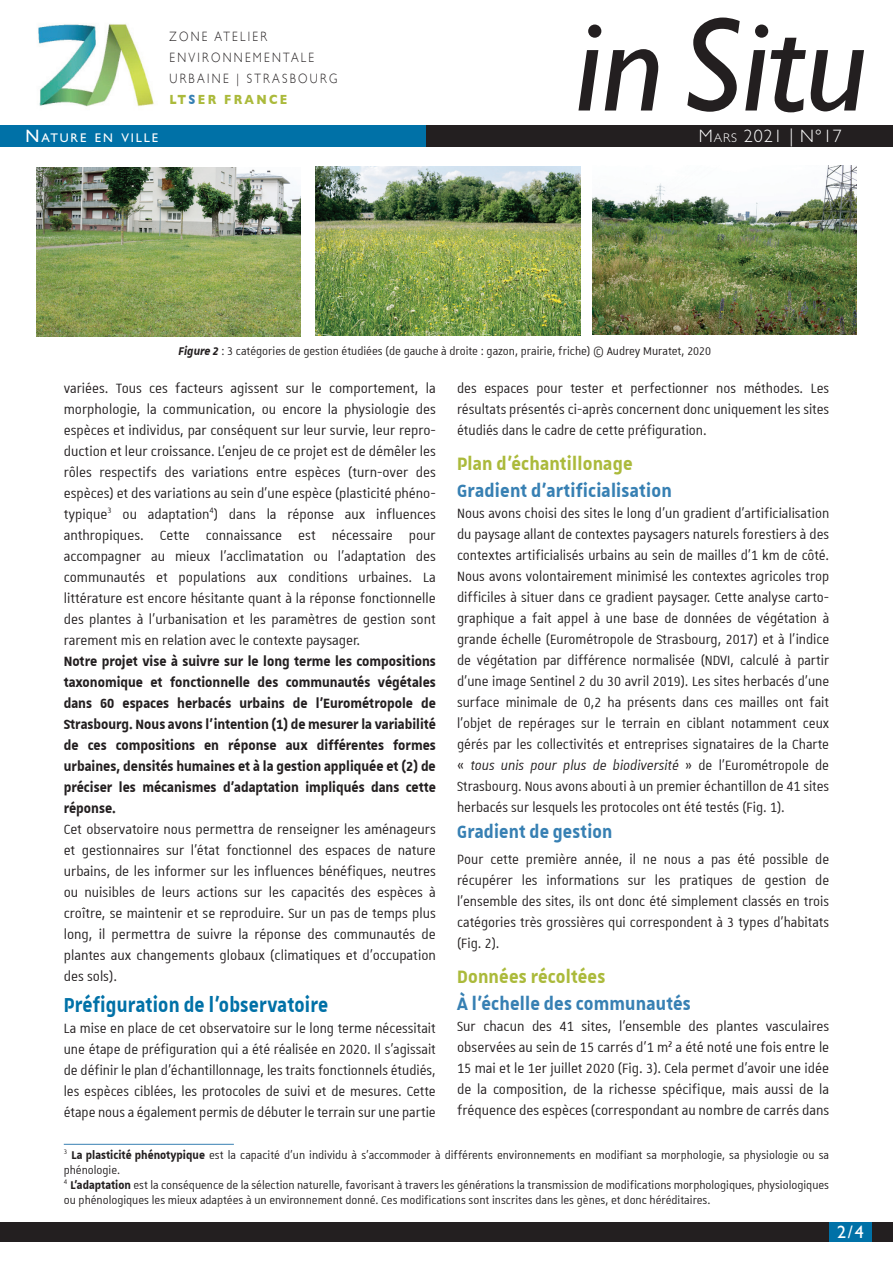
<style>
.page{position:relative;width:893px;height:1263px;background:#fff}
.page>*{position:absolute;margin:0;border:0;box-sizing:border-box;transform-origin:0 0}
.t1{font:italic 134.55px "Gill Sans Std";color:#231f20}
.t2{font:700 27px "Unistra A";letter-spacing:.01em;color:#0071a7;scale:.84 1}
.t3{font:700 24px "Unistra A";letter-spacing:.01em;color:#3780b3;scale:.9 1}
.t4{font:700 24px "Unistra A";letter-spacing:.01em;color:#abba3b;scale:.9 1}
.t5{font:700 24px "Unistra A";letter-spacing:.01em;color:#3780b3;scale:.88 1}
.t6{font:18px/21px "Unistra A";color:#231f20;text-align:justify;scale:.88 1}
.t7{font:18px/21px "Unistra A";color:#231f20;text-align:justify;scale:.89 1}
.t8{font:18px/21px "Unistra A";color:#231f20;text-align:justify;scale:.9 1}
.t9{font:700 18px/21px "Unistra A";color:#231f20;text-align:justify;scale:.9 1}
.t10{font:300 18px "Gill Sans Std";letter-spacing:.05em;color:#fff}
.t11{font:18px "Gill Sans Std";color:#fff}
.t12{font:15px/15px "Unistra A";color:#231f20;scale:.9 1}
.t13{font:300 13.5px/21px "Gill Sans";letter-spacing:.2em;color:#231f20;scale:.85 1}
.t14{font:12.6px "Gill Sans Std";letter-spacing:.145em;color:#fff}
.s1{font-style:inherit}
.s2{font-weight:700;color:#abba3b}
.s3{font-weight:700;color:#3780b3}
.s4{font-size:18px}
.s5{font-size:12.6px}
.s6{font-weight:700;font-style:italic}
.s7{font-style:italic}
.s8{font-weight:700}
</style>
<div class="page">
<img style="left:38px;top:24px;width:116px;height:83px">
<div style="left:0;top:1222px;width:893px;height:20px;background:#231f20"></div>
<div style="left:829px;top:1222px;width:43px;height:20px;background:#0071a7"></div>
<div style="left:0;top:125px;width:893px;height:21px;background:#231f20"></div>
<div style="left:0;top:125px;width:425px;height:21px;background:#0071a7"></div>
<img style="left:592px;top:165px;width:265px;height:169px">
<img style="left:36px;top:167px;width:265px;height:170px">
<img style="left:316px;top:166px;width:264px;height:170px">
<hr style="left:64px;top:1144px;width:170px;height:1px;background:#3780b3">
<p class="t13" style="left:169px;top:26px;width:199px">ZONE ATELIER<br>ENVIRONNEMENTALE<br>URBAINE <span class="s1">| STRASBOURG<br></span><span class="s2">LT</span><span class="s3">S</span><span class="s2">ER FRANCE</span></p>
<h1 class="t1" style="left:575px;top:-12px;width:295px">in Situ</h1>
<p class="t14" style="left:26px;top:130px;width:134px"><span class="s4">N</span>ATURE EN VILLE</p>
<p class="t10" style="left:699px;top:125px;width:145px">M<span class="s5">ARS</span> 2021 | N°17</p>
<p class="t12" style="left:179px;top:343px;width:593px"><span class="s6">Figure 2</span> : 3 catégories de gestion étudiées (de gauche à droite : gazon, prairie, friche) © Audrey Muratet, 2020</p>
<p class="t7" style="left:64px;top:377px;width:420px">variées. Tous ces facteurs agissent sur le comportement, la morphologie, la communication, ou encore la physiologie des espèces et individus, par conséquent sur leur survie, leur repro&shy;duction et leur croissance. L’enjeu de ce projet est de démêler les rôles respectifs des variations entre espèces (turn-over des espèces) et des variations au sein d’une espèce (plasticité phéno&shy;typique<sup>3</sup> ou adaptation<sup>4</sup>) dans la réponse aux influences anthropiques. Cette connaissance est nécessaire pour accompagner au mieux l’acclimatation ou l’adaptation des communautés et populations aux conditions urbaines. La littérature est encore hésitante quant à la réponse fonctionnelle des plantes à l’urbanisation et les paramètres de gestion sont rarement mis en relation avec le contexte paysager.</p>
<p class="t9" style="left:64px;top:650px;width:415px">Notre projet vise à suivre sur le long terme les compositions taxonomique et fonctionnelle des communautés végétales dans 60 espaces herbacés urbains de l’Eurométropole de Strasbourg. Nous avons l’intention (1) de mesurer la variabilité de ces compositions en réponse aux différentes formes urbaines, densités humaines et à la gestion appliquée et (2) de préciser les mécanismes d’adaptation impliqués dans cette réponse.</p>
<p class="t8" style="left:64px;top:818px;width:415px">Cet observatoire nous permettra de renseigner les aménageurs et gestionnaires sur l’état fonctionnel des espaces de nature urbains, de les informer sur les influences bénéfiques, neutres ou nuisibles de leurs actions sur les capacités des espèces à croître, se maintenir et se reproduire. Sur un pas de temps plus long, il permettra de suivre la réponse des communautés de plantes aux changements globaux (climatiques et d’occupation des sols).</p>
<h2 class="t2" style="left:64px;top:990px;width:316px">Préfiguration de l’observatoire</h2>
<p class="t6" style="left:64px;top:1017px;width:424px">La mise en place de cet observatoire sur le long terme nécessitait une étape de préfiguration qui a été réalisée en 2020. Il s’agissait de définir le plan d’échantillonnage, les traits fonctionnels étudiés, les espèces ciblées, les protocoles de suivi et de mesures. Cette étape nous a également permis de débuter le terrain sur une partie</p>
<p class="t6" style="left:457px;top:377px;width:424px">des espaces pour tester et perfectionner nos méthodes. Les résultats présentés ci-après concernent donc uniquement les sites étudiés dans le cadre de cette préfiguration.</p>
<h3 class="t4" style="left:457px;top:450px;width:197px">Plan d’échantillonage</h3>
<h3 class="t3" style="left:457px;top:477px;width:240px">Gradient d’artificialisation</h3>
<p class="t6" style="left:457px;top:502px;width:424px">Nous avons choisi des sites le long d’un gradient d’artificialisation du paysage allant de contextes paysagers naturels forestiers à des contextes artificialisés urbains au sein de mailles d’1 km de côté.<br>Nous avons volontairement minimisé les contextes agricoles trop difficiles à situer dans ce gradient paysager. Cette analyse carto&shy;graphique a fait appel à une base de données de végétation à grande échelle (Eurométropole de Strasbourg, 2017) et à l’indice de végétation par différence normalisée (NDVI, calculé à partir d’une image Sentinel 2 du 30 avril 2019). Les sites herbacés d’une surface minimale de 0,2 ha présents dans ces mailles ont fait l’objet de repérages sur le terrain en ciblant notamment ceux gérés par les collectivités et entreprises signataires de la Charte « <span class="s7">tous unis pour plus de biodiversité</span> » de l’Eurométropole de Strasbourg. Nous avons abouti à un premier échantillon de 41 sites herbacés sur lesquels les protocoles ont été testés (Fig. 1).</p>
<h3 class="t5" style="left:457px;top:819px;width:178px">Gradient de gestion</h3>
<p class="t6" style="left:457px;top:848px;width:424px">Pour cette première année, il ne nous a pas été possible de récupérer les informations sur les pratiques de gestion de l’ensemble des sites, ils ont donc été simplement classés en trois catégories très grossières qui correspondent à 3 types d’habitats (Fig. 2).</p>
<h3 class="t4" style="left:457px;top:963px;width:166px">Données récoltées</h3>
<h3 class="t3" style="left:457px;top:990px;width:261px">À l’échelle des communautés</h3>
<p class="t8" style="left:457px;top:1015px;width:415px">Sur chacun des 41 sites, l’ensemble des plantes vasculaires observées au sein de 15 carrés d’1 m² a été noté une fois entre le 15 mai et le 1er juillet 2020 (Fig. 3). Cela permet d’avoir une idée de la composition, de la richesse spécifique, mais aussi de la fréquence des espèces (correspondant au nombre de carrés dans</p>
<p class="t12" style="left:64px;top:1147px;width:852px"><sup>3</sup> <span class="s8">La plasticité phénotypique</span> est la capacité d’un individu à s’accommoder à différents environnements en modifiant sa morphologie, sa physiologie ou sa phénologie.<br><sup>4</sup> <span class="s8">L’adaptation</span> est la conséquence de la sélection naturelle, favorisant à travers les générations la transmission de modifications morphologiques, physiologiques ou phénologiques les mieux adaptées à un environnement donné. Ces modifications sont inscrites dans les gènes, et donc héréditaires.</p>
<p class="t11" style="left:837px;top:1221px;width:28px">2/4</p>
</div>
